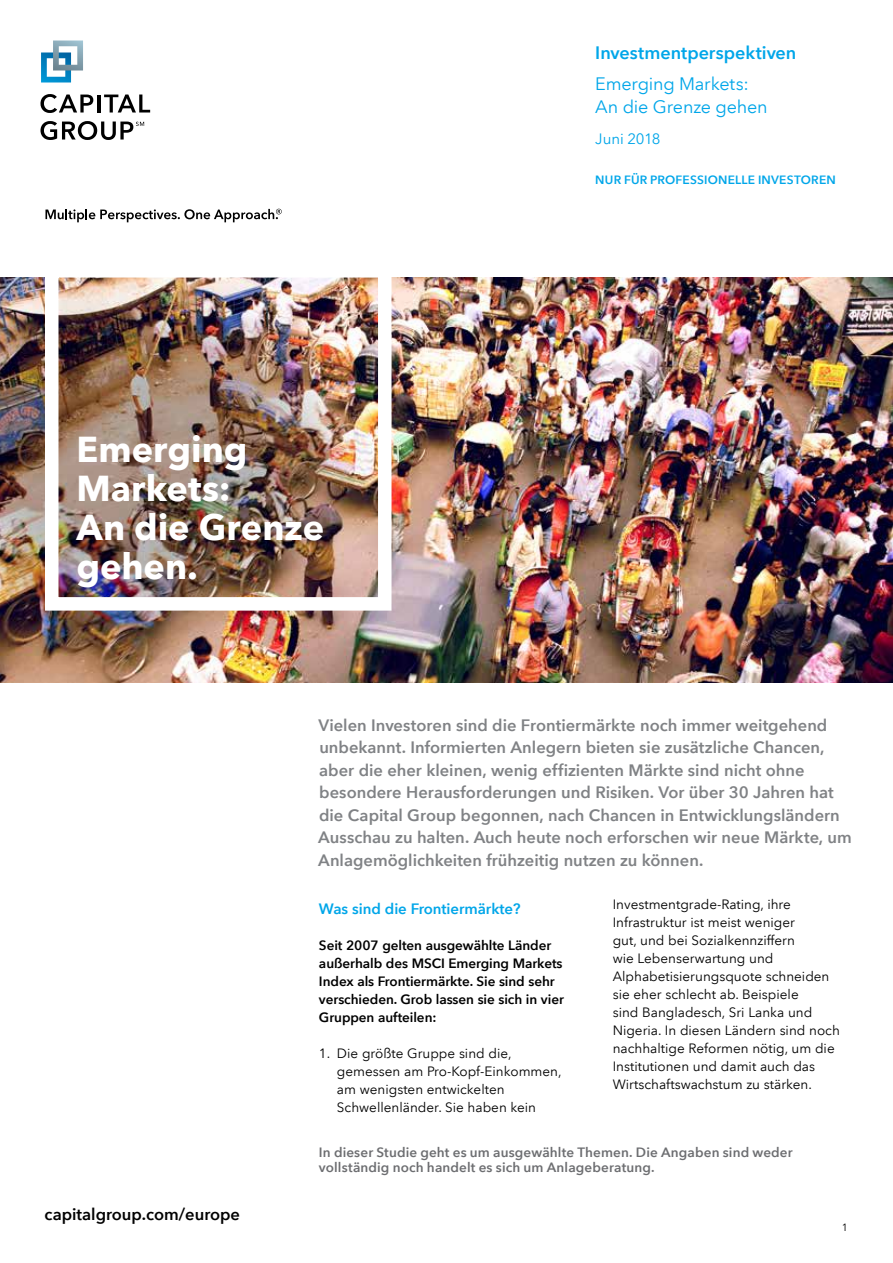
<style>
.page{position:relative;width:893px;height:1263px;background:#fff}
.page>*{position:absolute;margin:0;border:0;box-sizing:border-box;transform-origin:0 0}
.t1{font:700 36px/39px "Avenir Next LT Com";color:#fff}
.t2{font:18px/22.5px "Avenir Next LT Com";letter-spacing:-.01em;color:#00a6e9}
.t3{font:600 18px "Avenir Next LT Com";color:#00a6e9}
.t4{font:600 16.5px/22.5px "Avenir Next LT Com";color:#808285}
.t5{font:600 16.5px "Avenir Next LT Com";color:#000}
.t6{font:600 15px "Avenir Next LT Com";letter-spacing:-.005em;color:#00a6e9}
.t7{font:15px "Avenir Next LT Com";letter-spacing:-.01em;color:#00a6e9}
.t8{font:13.5px/18px "Avenir Next LT Com";color:#000}
.t9{font:600 13.5px/18px "Avenir Next LT Com";letter-spacing:-.005em;color:#000}
.t10{font:600 13.5px/15px "Avenir Next LT Com";letter-spacing:.01em;color:#6d6e71}
.t11{font:600 12px "Avenir Next LT Com";letter-spacing:.015em;color:#00a6e9}
.t12{font:10.5px "Avenir Next LT Com";color:#000}
</style>
<div class="page">
<svg style="left:45px;top:209px;width:237px;height:13px"></svg>
<svg style="left:40px;top:94px;width:53px;height:19px"></svg>
<hr style="left:97px;top:95px;width:4px;height:17px;background:#000">
<svg style="left:104px;top:95px;width:46px;height:17px"></svg>
<svg style="left:41px;top:121px;width:103px;height:19px"></svg>
<svg style="left:41px;top:40px;width:42px;height:42px"></svg>
<img style="left:0;top:277px;width:893px;height:405px">
<div style="left:45px;top:264px;width:347px;height:347px;border:14px solid #fff"></div>
<h1 class="t1" style="left:76px;top:430px;width:249px">Emerging<br>Markets:<br>An die Grenze gehen.</h1>
<h2 class="t3" style="left:595px;top:41px;width:203px">Investmentperspektiven</h2>
<h2 class="t2" style="left:595px;top:72px;width:174px">Emerging Markets:<br>An die Grenze gehen</h2>
<p class="t7" style="left:595px;top:130px;width:67px">Juni 2018</p>
<p class="t11" style="left:595px;top:172px;width:242px">NUR FÜR PROFESSIONELLE INVESTOREN</p>
<p class="t4" style="left:318px;top:713px;width:535px">Vielen Investoren sind die Frontiermärkte noch immer weitgehend unbekannt. Informierten Anlegern bieten sie zusätzliche Chancen, aber die eher kleinen, wenig effizienten Märkte sind nicht ohne besondere Herausforderungen und Risiken. Vor über 30 Jahren hat die Capital Group begonnen, nach Chancen in Entwicklungsländern Ausschau zu halten. Auch heute noch erforschen wir neue Märkte, um Anlagemöglichkeiten frühzeitig nutzen zu können.</p>
<p class="t6" style="left:319px;top:899px;width:203px">Was sind die Frontiermärkte?</p>
<p class="t9" style="left:319px;top:936px;width:246px">Seit 2007 gelten ausgewählte Länder außerhalb des MSCI Emerging Markets Index als Frontiermärkte. Sie sind sehr verschieden. Grob lassen sie sich in vier Gruppen aufteilen:</p>
<p class="t8" style="left:337px;top:1044px;width:226px;text-indent:-18px">1. Die größte Gruppe sind die, gemessen am Pro-Kopf-Einkommen, am wenigsten entwickelten<br>Schwellenländer. Sie haben kein</p>
<p class="t8" style="left:613px;top:895px;width:229px">Investmentgrade-Rating, ihre<br>Infrastruktur ist meist weniger<br>gut, und bei Sozialkennziffern<br>wie Lebenserwartung und<br>Alphabetisierungsquote schneiden sie eher schlecht ab. Beispiele<br>sind Bangladesch, Sri Lanka und<br>Nigeria. In diesen Ländern sind noch nachhaltige Reformen nötig, um die<br>Institutionen und damit auch das<br>Wirtschaftswachstum zu stärken.</p>
<p class="t5" style="left:45px;top:1204px;width:197px">capitalgroup.com/europe</p>
<p class="t10" style="left:319px;top:1144px;width:475px">In dieser Studie geht es um ausgewählte Themen. Die Angaben sind weder vollständig noch handelt es sich um Anlageberatung.</p>
<p class="t12" style="left:842px;top:1221px;width:8px">1</p>
</div>
